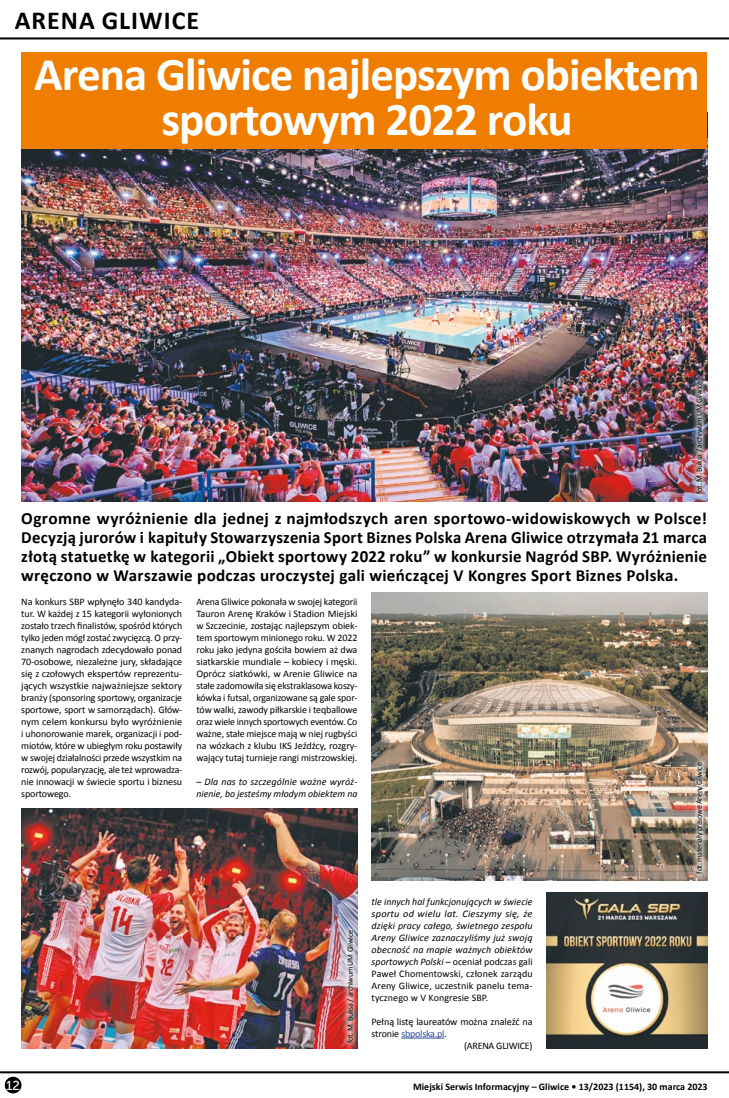
<style>
.page{position:relative;width:729px;height:1098px;background:#fff}
.page>*{position:absolute;margin:0;border:0;box-sizing:border-box;transform-origin:0 0}
.t1{font:700 47px/45px "Calibri";letter-spacing:-.02em;color:#fff;text-align:center}
.t2{font:700 26px "Calibri";letter-spacing:.04em;color:#000}
.t3{font:700 17px/19px "Calibri";letter-spacing:.02em;color:#000;text-align:justify}
.t4{font:13px "Museo Sans 500";color:#fff}
.t5{font:10px/12px "Calibri";letter-spacing:-.01em;color:#000;text-align:justify}
.t6{font:italic 10px/12px "Calibri";letter-spacing:.01em;color:#000}
.t7{font:700 10px "Calibri";color:#000}
.t8{font:10px "Calibri";letter-spacing:-.02em;color:#2a4b9b}
.t9{font:8px "Calibri";letter-spacing:-.03em;color:#000}
.s1{font-style:normal}
.s2{color:#000}
</style>
<div class="page">
<hr style="left:0;top:1070px;width:729px;height:2px;background:#000">
<div style="left:5px;top:1076px;width:16px;height:16px;background:#000;border-radius:50%"></div>
<hr style="left:0;top:37px;width:729px;height:2px;background:#000">
<img style="left:21px;top:148px;width:686px;height:353px">
<div style="left:21px;top:52px;width:686px;height:96px;background:#ef7d00"></div>
<div style="left:689px;top:374px;width:20px;height:125px;background:#fff;opacity:.75"></div>
<hr style="left:401px;top:1037px;width:43px;height:1px;background:#2a4b9b">
<img style="left:21px;top:808px;width:336px;height:240px">
<img style="left:371px;top:592px;width:336px;height:288px">
<img style="left:546px;top:892px;width:161px;height:156px">
<div style="left:340px;top:923px;width:20px;height:125px;background:#fff;opacity:.75"></div>
<div style="left:690px;top:756px;width:19px;height:123px;background:#fff;opacity:.75"></div>
<h2 class="t2" style="left:15px;top:4px;width:186px">ARENA GLIWICE</h2>
<h1 class="t1" style="left:34px;top:52px;width:666px">Arena Gliwice najlepszym obiektem sportowym 2022 roku</h1>
<p class="t9" style="left:694px;top:493px;width:114px;rotate:-90deg">fot. M. Buksa / archiwum UM Gliwice</p>
<p class="t3" style="left:21px;top:508px;width:687px">Ogromne wyróżnienie dla jednej z najmłodszych aren sportowo-widowiskowych w Polsce!<br>Decyzją jurorów i kapituły Stowarzyszenia Sport Biznes Polska Arena Gliwice otrzymała 21 marca złotą statuetkę w kategorii „Obiekt sportowy 2022 roku” w konkursie Nagród SBP. Wyróżnienie wręczono w Warszawie podczas uroczystej gali wieńczącej V Kongres Sport Biznes Polska.</p>
<p class="t5" style="left:21px;top:595px;width:162px">Na konkurs SBP wpłynęło 340 kandyda&shy;tur. W każdej z 15 kategorii wyłonionych zostało trzech finalistów, spośród których tylko jeden mógł zostać zwycięzcą. O przy&shy;znanych nagrodach zdecydowało ponad 70-osobowe, niezależne jury, składające się z czołowych ekspertów reprezentu&shy;jących wszystkie najważniejsze sektory branży (sponsoring sportowy, organizacje sportowe, sport w samorządach). Głów&shy;nym celem konkursu było wyróżnienie i uhonorowanie marek, organizacji i pod&shy;miotów, które w ubiegłym roku postawiły w swojej działalności przede wszystkim na rozwój, popularyzację, ale też wprowadza&shy;nie innowacji w świecie sportu i biznesu sportowego.</p>
<p class="t5" style="left:196px;top:595px;width:162px">Arena Gliwice pokonała w swojej kategorii Tauron Arenę Kraków i Stadion Miejski w Szczecinie, zostając najlepszym obiek&shy;tem sportowym minionego roku. W 2022 roku jako jedyna gościła bowiem aż dwa siatkarskie mundiale – kobiecy i męski.<br>Oprócz siatkówki, w Arenie Gliwice na stałe zadomowiła się ekstraklasowa koszy&shy;kówka i futsal, organizowane są gale spor&shy;tów walki, zawody piłkarskie i teqballowe oraz wiele innych sportowych eventów. Co ważne, stałe miejsce mają w niej rugbyści na wózkach z klubu IKS Jeźdźcy, rozgry&shy;wający tutaj turnieje rangi mistrzowskiej.</p>
<p class="t6" style="left:196px;top:774px;width:162px"><span class="s1">–</span> Dla nas to szczególnie ważne wyróż&shy;nienie, bo jesteśmy młodym obiektem na</p>
<p class="t9" style="left:345px;top:1042px;width:114px;rotate:-90deg">fot. M. Buksa / archiwum UM Gliwice</p>
<p class="t6" style="left:371px;top:894px;width:162px;text-align:justify">tle innych hal funkcjonujących w świecie sportu od wielu lat. Cieszymy się, że dzięki pracy całego, świetnego zespołu Areny Gliwice zaznaczyliśmy już swoją obecność na mapie ważnych obiektów sportowych Polski <span class="s1">– oceniał podczas gali Paweł Chomentowski, członek zarządu Areny Gliwice, uczestnik panelu tema&shy;tycznego w V Kongresie SBP.</span></p>
<p class="t5" style="left:371px;top:1015px;width:162px">Pełną listę laureatów można znaleźć na</p>
<p class="t8" style="left:371px;top:1026px;width:77px"><span class="s2">stronie</span> sbpolska.pl<span class="s2">.</span></p>
<p class="t5" style="left:464px;top:1039px;width:70px">(ARENA GLIWICE)</p>
<p class="t9" style="left:694px;top:873px;width:113px;rotate:-90deg">fot. materiały prasowe Areny Gliwice</p>
<h3 class="t4" style="left:6px;top:1077px;width:15px">12</h3>
<p class="t7" style="left:413px;top:1079px;width:296px">Miejski Serwis Informacyjny – Gliwice • 13/2023 (1154), 30 marca 2023</p>
</div>
